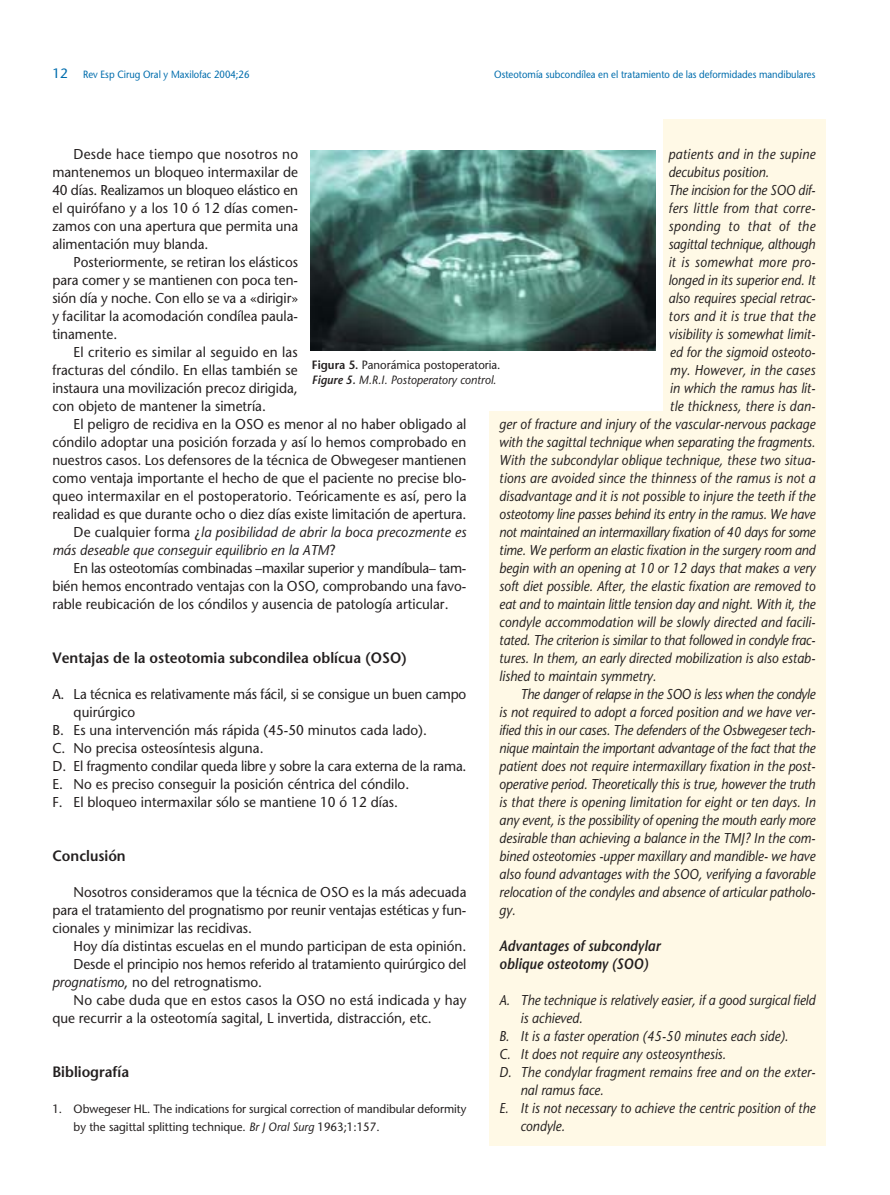
<style>
.page{position:relative;width:890px;height:1195px;background:#fff}
.page>*{position:absolute;margin:0;border:0;box-sizing:border-box;transform-origin:0 0}
.t1{font:600 15px "Stone Sans";color:#231f1f;scale:.95 1}
.t2{font:italic 600 15px/18px "Stone Sans";color:#231f1f;scale:.9 1}
.t3{font:italic 14.25px "Stone Sans";color:#231f1f;scale:.9 1}
.t4{font:14.25px/18px "Stone Sans";color:#231f1f;text-align:justify;scale:.95 1}
.t5{font:italic 14.25px "Stone Sans";color:#231f1f;scale:.95 1}
.t6{font:italic 14.25px "Stone Sans";letter-spacing:.03em;color:#231f1f;scale:.9 1}
.t7{font:14.25px "Stone Sans";letter-spacing:-.02em;color:#231f1f;scale:.95 1}
.t8{font:italic 14.25px "Stone Sans";letter-spacing:-.02em;color:#231f1f;scale:.9 1}
.t9{font:italic 14.25px "Stone Sans";letter-spacing:-.025em;color:#231f1f;scale:.9 1}
.t10{font:italic 14.25px "Stone Sans";letter-spacing:.02em;color:#231f1f;scale:.9 1}
.t11{font:italic 14.25px "Stone Sans";letter-spacing:.025em;color:#231f1f;scale:.9 1}
.t12{font:12px/18px "Stone Sans";color:#231f1f;scale:.95 1}
.t13{font:italic 12px/14.4px "Stone Sans";color:#231f1f;scale:.95 1}
.t14{font:10.5px "Stone Sans";color:#006dad;scale:.9 1}
.s1{font-size:13.5px}
.s2{font-style:normal}
.s3{font-style:italic}
.s4{font-weight:600;font-style:normal}
.s5{font-weight:600}
</style>
<div class="page">
<div style="left:663px;top:119px;width:162px;height:319px;background:#fff9e6"></div>
<div style="left:489px;top:411px;width:336px;height:735px;background:#fff9e6"></div>
<img style="left:311px;top:151px;width:344px;height:199px">
<p class="t14" style="left:52px;top:71px;width:220px"><span class="s1">12</span> Rev Esp Cirug Oral y Maxilofac 2004;26</p>
<p class="t14" style="left:494px;top:71px;width:358px">Osteotomía subcondílea en el tratamiento de las deformidades mandibulares</p>
<p class="t4" style="left:52px;top:146px;width:260px;text-indent:21px">Desde hace tiempo que nosotros no mantenemos un bloqueo intermaxilar de 40 días. Realizamos un bloqueo elástico en el quirófano y a los 10 ó 12 días comen&shy;zamos con una apertura que permita una alimentación muy blanda.</p>
<p class="t4" style="left:52px;top:254px;width:260px;text-indent:21px">Posteriormente, se retiran los elásticos para comer y se mantienen con poca ten&shy;sión día y noche. Con ello se va a «dirigir» y facilitar la acomodación condílea paula&shy;tinamente.</p>
<p class="t4" style="left:52px;top:344px;width:260px;text-indent:21px">El criterio es similar al seguido en las fracturas del cóndilo. En ellas también se instaura una movilización precoz dirigida, con objeto de mantener la simetría.</p>
<p class="t4" style="left:74px;top:416px;width:415px">El peligro de recidiva en la OSO es menor al no haber obligado al</p>
<p class="t4" style="left:52px;top:434px;width:437px">cóndilo adoptar una posición forzada y así lo hemos comprobado en</p>
<p class="t4" style="left:52px;top:452px;width:437px">nuestros casos. Los defensores de la técnica de Obwegeser mantienen</p>
<p class="t4" style="left:52px;top:470px;width:437px">como ventaja importante el hecho de que el paciente no precise blo-</p>
<p class="t4" style="left:52px;top:488px;width:437px">queo intermaxilar en el postoperatorio. Teóricamente es así, pero la</p>
<p class="t4" style="left:52px;top:506px;width:437px">realidad es que durante ocho o diez días existe limitación de apertura.</p>
<p class="t5" style="left:74px;top:526px;width:415px"><span class="s2">De cualquier forma ¿</span>la posibilidad de abrir la boca precozmente es</p>
<p class="t5" style="left:52px;top:544px;width:299px">más deseable que conseguir equilibrio en la ATM<span class="s2">?</span></p>
<p class="t7" style="left:74px;top:562px;width:415px">En las osteotomías combinadas –maxilar superior y mandíbula– tam-</p>
<p class="t4" style="left:52px;top:578px;width:437px">bién hemos encontrado ventajas con la OSO, comprobando una favo-</p>
<p class="t4" style="left:52px;top:596px;width:418px">rable reubicación de los cóndilos y ausencia de patología articular.</p>
<p class="t1" style="left:52px;top:652px;width:375px">Ventajas de la osteotomia subcondilea oblícua (OSO)</p>
<p class="t4" style="left:52px;top:686px;width:437px">A. La técnica es relativamente más fácil, si se consigue un buen campo</p>
<p class="t4" style="left:74px;top:704px;width:66px">quirúrgico</p>
<p class="t4" style="left:52px;top:722px;width:395px">B. Es una intervención más rápida (45-50 minutos cada lado).</p>
<p class="t4" style="left:52px;top:740px;width:224px">C. No precisa osteosíntesis alguna.</p>
<p class="t4" style="left:52px;top:758px;width:437px">D. El fragmento condilar queda libre y sobre la cara externa de la rama.</p>
<p class="t4" style="left:52px;top:776px;width:377px">E. No es preciso conseguir la posición céntrica del cóndilo.</p>
<p class="t4" style="left:52px;top:794px;width:365px">F. El bloqueo intermaxilar sólo se mantiene 10 ó 12 días.</p>
<p class="t1" style="left:52px;top:850px;width:79px">Conclusión</p>
<p class="t4" style="left:52px;top:884px;width:437px;text-indent:21px">Nosotros consideramos que la técnica de OSO es la más adecuada para el tratamiento del prognatismo por reunir ventajas estéticas y fun&shy;cionales y minimizar las recidivas.</p>
<p class="t4" style="left:74px;top:938px;width:415px">Hoy día distintas escuelas en el mundo participan de esta opinión.</p>
<p class="t4" style="left:74px;top:956px;width:415px">Desde el principio nos hemos referido al tratamiento quirúrgico del</p>
<p class="t4" style="left:52px;top:974px;width:222px"><span class="s3">prognatismo</span>, no del retrognatismo.</p>
<p class="t4" style="left:74px;top:992px;width:415px">No cabe duda que en estos casos la OSO no está indicada y hay</p>
<p class="t4" style="left:52px;top:1010px;width:401px">que recurrir a la osteotomía sagital, L invertida, distracción, etc.</p>
<p class="t1" style="left:52px;top:1066px;width:82px">Bibliografía</p>
<p class="t12" style="left:74px;top:1101px;width:415px;text-indent:-21px">1. Obwegeser HL. The indications for surgical correction of mandibular deformity by the sagittal splitting technique. <span class="s3">Br J Oral Surg</span> 1963;1:157.</p>
<p class="t10" style="left:668px;top:148px;width:165px">patients and in the supine</p>
<p class="t3" style="left:668px;top:166px;width:113px">decubitus position.</p>
<p class="t3" style="left:668px;top:184px;width:165px">The incision for the SOO dif-</p>
<p class="t6" style="left:668px;top:202px;width:165px">fers little from that corre-</p>
<p class="t6" style="left:668px;top:220px;width:165px">sponding to that of the</p>
<p class="t3" style="left:668px;top:238px;width:165px">sagittal technique, although</p>
<p class="t6" style="left:668px;top:256px;width:165px">it is somewhat more pro-</p>
<p class="t3" style="left:668px;top:274px;width:165px">longed in its superior end. It</p>
<p class="t3" style="left:668px;top:292px;width:165px">also requires special retrac-</p>
<p class="t11" style="left:668px;top:310px;width:165px">tors and it is true that the</p>
<p class="t3" style="left:668px;top:328px;width:165px">visibility is somewhat limit-</p>
<p class="t3" style="left:669px;top:346px;width:163px">ed for the sigmoid osteoto-</p>
<p class="t10" style="left:669px;top:364px;width:163px">my. However, in the cases</p>
<p class="t3" style="left:669px;top:382px;width:163px">in which the ramus has lit-</p>
<p class="t3" style="left:669px;top:400px;width:163px">tle thickness, there is dan-</p>
<p class="t3" style="left:499px;top:418px;width:353px">ger of fracture and injury of the vascular-nervous package</p>
<p class="t3" style="left:499px;top:436px;width:353px">with the sagittal technique when separating the fragments.</p>
<p class="t3" style="left:499px;top:454px;width:352px">With the subcondylar oblique technique, these two situa-</p>
<p class="t3" style="left:499px;top:472px;width:353px">tions are avoided since the thinness of the ramus is not a</p>
<p class="t3" style="left:499px;top:490px;width:352px">disadvantage and it is not possible to injure the teeth if the</p>
<p class="t3" style="left:499px;top:508px;width:352px">osteotomy line passes behind its entry in the ramus. We have</p>
<p class="t8" style="left:499px;top:526px;width:353px">not maintained an intermaxillary fixation of 40 days for some</p>
<p class="t3" style="left:499px;top:544px;width:353px">time. We perform an elastic fixation in the surgery room and</p>
<p class="t3" style="left:499px;top:562px;width:353px">begin with an opening at 10 or 12 days that makes a very</p>
<p class="t3" style="left:499px;top:580px;width:352px">soft diet possible. After, the elastic fixation are removed to</p>
<p class="t3" style="left:499px;top:598px;width:352px">eat and to maintain little tension day and night. With it, the</p>
<p class="t3" style="left:499px;top:616px;width:353px">condyle accommodation will be slowly directed and facili-</p>
<p class="t3" style="left:499px;top:634px;width:353px">tated. The criterion is similar to that followed in condyle frac-</p>
<p class="t3" style="left:499px;top:652px;width:352px">tures. In them, an early directed mobilization is also estab-</p>
<p class="t3" style="left:499px;top:670px;width:176px">lished to maintain symmetry.</p>
<p class="t9" style="left:520px;top:688px;width:329px">The danger of relapse in the SOO is less when the condyle</p>
<p class="t3" style="left:499px;top:706px;width:352px">is not required to adopt a forced position and we have ver-</p>
<p class="t3" style="left:499px;top:724px;width:352px">ified this in our cases. The defenders of the Osbwegeser tech-</p>
<p class="t3" style="left:499px;top:742px;width:353px">nique maintain the important advantage of the fact that the</p>
<p class="t3" style="left:499px;top:760px;width:352px">patient does not require intermaxillary fixation in the post-</p>
<p class="t3" style="left:499px;top:778px;width:352px">operative period. Theoretically this is true, however the truth</p>
<p class="t3" style="left:499px;top:796px;width:353px">is that there is opening limitation for eight or ten days. In</p>
<p class="t3" style="left:499px;top:814px;width:352px">any event, is the possibility of opening the mouth early more</p>
<p class="t3" style="left:499px;top:832px;width:352px">desirable than achieving a balance in the TMJ? In the com-</p>
<p class="t3" style="left:499px;top:850px;width:353px">bined osteotomies -upper maxillary and mandible- we have</p>
<p class="t3" style="left:499px;top:868px;width:352px">also found advantages with the SOO, verifying a favorable</p>
<p class="t3" style="left:499px;top:886px;width:352px">relocation of the condyles and absence of articular patholo-</p>
<p class="t3" style="left:499px;top:904px;width:20px">gy.</p>
<p class="t2" style="left:499px;top:938px;width:180px">Advantages of subcondylar oblique osteotomy (SOO)</p>
<p class="t3" style="left:499px;top:994px;width:352px">A. The technique is relatively easier, if a good surgical field</p>
<p class="t3" style="left:520px;top:1012px;width:70px">is achieved.</p>
<p class="t3" style="left:499px;top:1030px;width:323px">B. It is a faster operation (45-50 minutes each side).</p>
<p class="t3" style="left:499px;top:1048px;width:253px">C. It does not require any osteosynthesis.</p>
<p class="t3" style="left:499px;top:1066px;width:352px">D. The condylar fragment remains free and on the exter-</p>
<p class="t3" style="left:520px;top:1084px;width:94px">nal ramus face.</p>
<p class="t3" style="left:499px;top:1102px;width:352px">E. It is not necessary to achieve the centric position of the</p>
<p class="t3" style="left:520px;top:1120px;width:51px">condyle.</p>
<p class="t13" style="left:312px;top:359px;width:200px"><span class="s4">Figura 5.</span> <span class="s2">Panorámica postoperatoria.<br></span><span class="s5">Figure 5.</span> M.R.I. Postoperatory control.</p>
</div>
